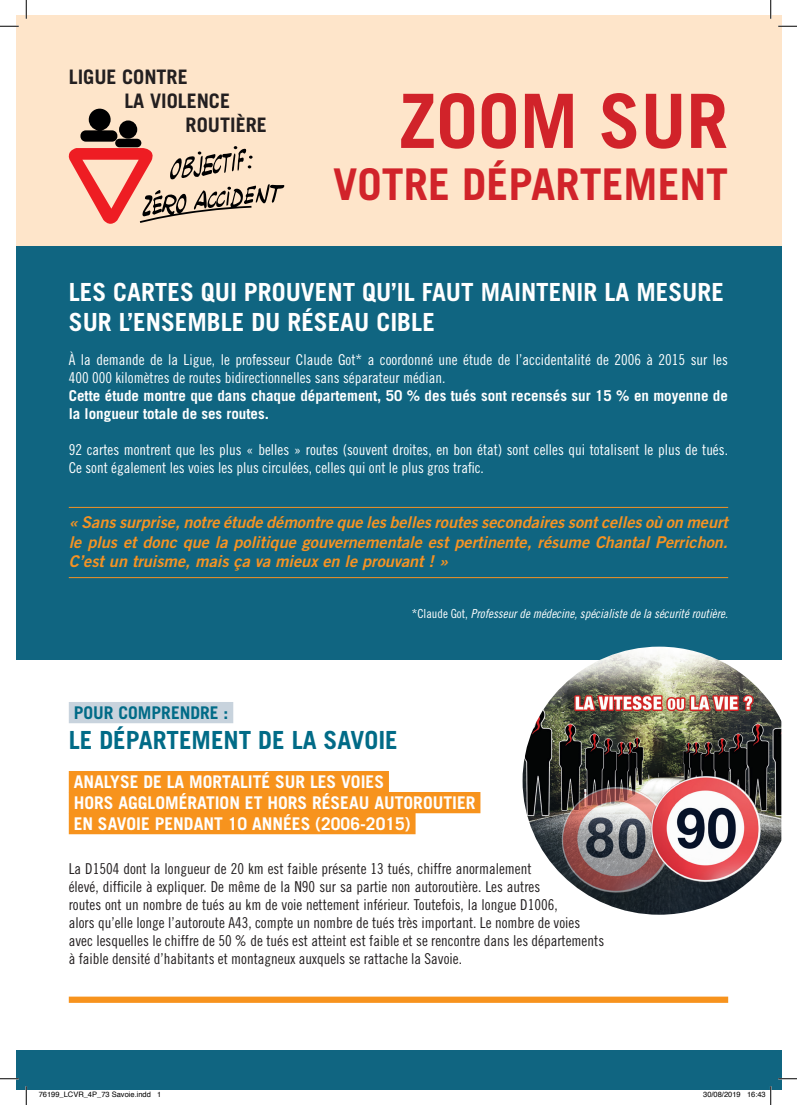
<style>
.page{position:relative;width:797px;height:1105px;background:#fff}
.page>*{position:absolute;margin:0;border:0;box-sizing:border-box;transform-origin:0 0}
.t1{font:700 75px "Trade Gothic";color:#d1232a}
.t2{font:700 43.75px "Trade Gothic";color:#d1232a}
.t3{font:700 25px/30px "Trade Gothic";color:#fff}
.t4{font:700 25px "Trade Gothic";color:#016b87}
.t5{font:700 20px "Trade Gothic";color:#231f20}
.t6{font:700 17.5px/21px "Trade Gothic";color:#fff}
.t7{font:700 17.5px "Trade Gothic";color:#016b87}
.t8{font:italic 16.25px/19.5px "Trade Gothic Bold Two";color:#f69323;text-align:justify}
.t9{font:15px/18px "Trade Gothic Cond Eighteen";color:#231f20}
.t10{font:15px/18px "Trade Gothic Cond Eighteen";color:#fff}
.t11{font:700 15px/18px "Trade Gothic";color:#fff}
.t12{font:12.5px "Trade Gothic Cond Eighteen Obl";color:#fff}
.t13{font:7.5px "Helvetica";color:#000}
.s1{font-family:"Trade Gothic Cond Eighteen"}
</style>
<div class="page">
<div style="left:16px;top:26px;width:765px;height:1063px;background:#106581"></div>
<div style="left:16px;top:661px;width:765px;height:389px;background:#fff"></div>
<div style="left:16px;top:16px;width:765px;height:230px;background:#fee5ca"></div>
<svg style="left:68px;top:109px;width:216px;height:115px"></svg>
<div style="left:69px;top:702px;width:164px;height:21px;background:#c8d3dd"></div>
<div style="left:69px;top:771px;width:320px;height:21px;background:#f7931d"></div>
<div style="left:69px;top:792px;width:411px;height:21px;background:#f7931d"></div>
<div style="left:69px;top:813px;width:346px;height:21px;background:#f7931d"></div>
<img style="left:522px;top:647px;width:259px;height:268px">
<hr style="left:69px;top:507px;width:659px;height:1px;background:#f69323">
<hr style="left:69px;top:577px;width:659px;height:1px;background:#f69323">
<div style="left:69px;top:996px;width:659px;height:7px;background:#f7931d"></div>
<svg style="left:0;top:25px;width:19px;height:2px"></svg>
<svg style="left:778px;top:25px;width:19px;height:2px"></svg>
<svg style="left:0;top:1078px;width:19px;height:1px"></svg>
<svg style="left:778px;top:1078px;width:19px;height:1px"></svg>
<svg style="left:25px;top:0;width:2px;height:19px"></svg>
<svg style="left:25px;top:1086px;width:2px;height:19px"></svg>
<svg style="left:770px;top:0;width:1px;height:19px"></svg>
<svg style="left:747px;top:1086px;width:24px;height:19px"></svg>
<h3 class="t5" style="left:69px;top:65px;width:120px">LIGUE CONTRE</h3>
<h3 class="t5" style="left:124px;top:89px;width:107px">LA VIOLENCE</h3>
<h3 class="t5" style="left:186px;top:113px;width:83px">ROUTIÈRE</h3>
<h1 class="t1" style="left:399px;top:75px;width:331px">ZOOM SUR</h1>
<h2 class="t2" style="left:333px;top:158px;width:396px">VOTRE DÉPARTEMENT</h2>
<h3 class="t3" style="left:69px;top:276px;width:656px">LES CARTES QUI PROUVENT QU’IL FAUT MAINTENIR LA MESURE<br>SUR L’ENSEMBLE DU RÉSEAU CIBLE</h3>
<p class="t10" style="left:69px;top:350px;width:660px">À la demande de la Ligue, le professeur Claude Got* a coordonné une étude de l’accidentalité de 2006 à 2015 sur les<br>400 000 kilomètres de routes bidirectionnelles sans séparateur médian.</p>
<p class="t11" style="left:69px;top:386px;width:660px">Cette étude montre que dans chaque département, 50 % des tués sont recensés sur 15 % en moyenne de la longueur totale de ses routes.</p>
<p class="t10" style="left:69px;top:440px;width:660px">92 cartes montrent que les plus « belles » routes (souvent droites, en bon état) sont celles qui totalisent le plus de tués.<br>Ce sont également les voies les plus circulées, celles qui ont le plus gros trafic.</p>
<p class="t8" style="left:69px;top:512px;width:660px">« Sans surprise, notre étude démontre que les belles routes secondaires sont celles où on meurt le plus et donc que la politique gouvernementale est pertinente, résume Chantal Perrichon.<br>C’est un truisme, mais ça va mieux en le prouvant ! »</p>
<p class="t12" style="left:412px;top:606px;width:317px"><span class="s1">*Claude Got,</span> Professeur de médecine, spécialiste de la sécurité routière.</p>
<p class="t7" style="left:74px;top:702px;width:156px">POUR COMPRENDRE :</p>
<h3 class="t4" style="left:69px;top:725px;width:330px">LE DÉPARTEMENT DE LA SAVOIE</h3>
<p class="t6" style="left:74px;top:771px;width:403px">ANALYSE DE LA MORTALITÉ SUR LES VOIES<br>HORS AGGLOMÉRATION ET HORS RÉSEAU AUTOROUTIER<br>EN SAVOIE PENDANT 10 ANNÉES (2006-2015)</p>
<p class="t9" style="left:69px;top:860px;width:537px">La D1504 dont la longueur de 20 km est faible présente 13 tués, chiffre anormalement<br>élevé, difficile à expliquer. De même de la N90 sur sa partie non autoroutière. Les autres<br>routes ont un nombre de tués au km de voie nettement inférieur. Toutefois, la longue D1006,<br>alors qu’elle longe l’autoroute A43, compte un nombre de tués très important. Le nombre de voies avec lesquelles le chiffre de 50 % de tués est atteint est faible et se rencontre dans les départements à faible densité d’habitants et montagneux auxquels se rattache la Savoie.</p>
<p class="t13" style="left:39px;top:1089px;width:124px">76199_LCVR_4P_73 Savoie.indd 1</p>
<p class="t13" style="left:703px;top:1089px;width:64px">30/08/2019 16:43</p>
</div>
